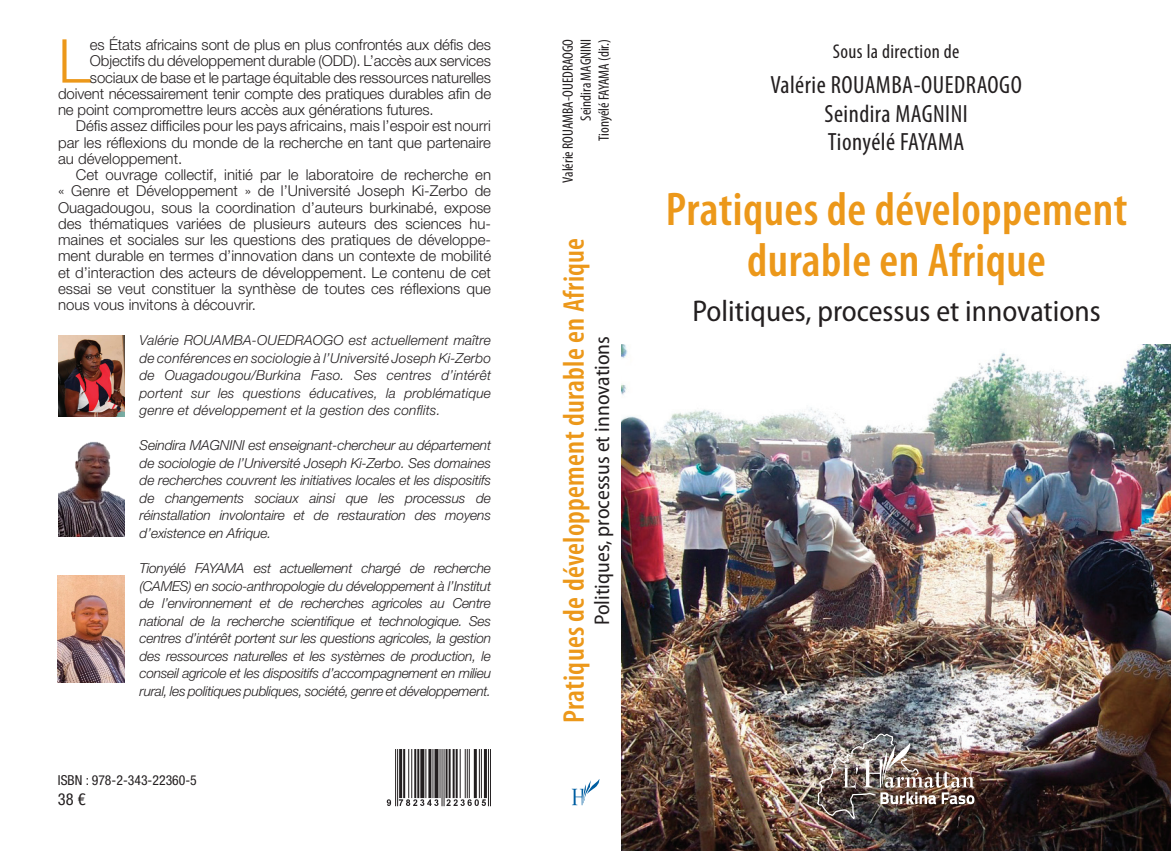
<style>
.page{position:relative;width:1171px;height:851px;background:#fff}
.page>*{position:absolute;margin:0;border:0;box-sizing:border-box;transform-origin:0 0}
.t1{font:300 60.5px "Helvetica Neue LT Std";color:#ec981a}
.t2{font:600 condensed 47.5px/51.2px "Myriad Pro";letter-spacing:.01em;color:#ec981a;text-align:center}
.t3{font:600 condensed 30px "Myriad Pro";letter-spacing:.01em;color:#ec981a}
.t4{font:semi-condensed 30px "Myriad Pro";color:#231f20}
.t5{font:condensed 25px/28.8px "Myriad Pro";letter-spacing:.02em;color:#231f20;text-align:center}
.t6{font:semi-condensed 21.25px "Myriad Pro";color:#231f20}
.t7{font:condensed 20px "Myriad Pro";letter-spacing:.02em;color:#231f20}
.t8{font:condensed 16.5px "Helvetica Neue LT Std";color:#231f20}
.t9{font:300 15px "Helvetica Neue LT Std";color:#231f20}
.t10{font:condensed 15px/18px "Myriad Pro";color:#231f20;text-align:right}
.t11{font:italic 300 13.75px/17.5px "Helvetica Neue LT Std";letter-spacing:-.01em;color:#231f20;text-align:justify}
.t12{font:condensed 13.75px "Helvetica Neue LT Std";color:#231f20}
</style>
<div class="page">
<img style="left:621px;top:345px;width:549px;height:505px">
<svg style="left:571px;top:779px;width:29px;height:26px"></svg>
<img style="left:386px;top:749px;width:105px;height:58px">
<img style="left:815px;top:732px;width:159px;height:108px">
<img style="left:58px;top:335px;width:66px;height:82px">
<img style="left:58px;top:442px;width:66px;height:95px">
<img style="left:58px;top:575px;width:66px;height:107px">
<h1 class="t1" style="left:58px;top:24px;width:34px">L</h1>
<p class="t9" style="left:90px;top:36px;width:402px">es États africains sont de plus en plus confrontés aux défis des</p>
<p class="t9" style="left:90px;top:52px;width:402px">Objectifs du développement durable (ODD). L’accès aux services</p>
<p class="t9" style="left:90px;top:68px;width:402px">sociaux de base et le partage équitable des ressources naturelles</p>
<p class="t9" style="left:58px;top:84px;width:434px">doivent nécessairement tenir compte des pratiques durables afin de</p>
<p class="t9" style="left:58px;top:101px;width:377px">ne point compromettre leurs accès aux générations futures.</p>
<p class="t9" style="left:76px;top:117px;width:417px">Défis assez difficiles pour les pays africains, mais l’espoir est nourri</p>
<p class="t9" style="left:58px;top:133px;width:434px">par les réflexions du monde de la recherche en tant que partenaire</p>
<p class="t9" style="left:58px;top:149px;width:126px">au développement.</p>
<p class="t9" style="left:76px;top:166px;width:417px">Cet ouvrage collectif, initié par le laboratoire de recherche en</p>
<p class="t9" style="left:58px;top:182px;width:434px">« Genre et Développement » de l’Université Joseph Ki-Zerbo de</p>
<p class="t9" style="left:58px;top:198px;width:434px">Ouagadougou, sous la coordination d’auteurs burkinabé, expose</p>
<p class="t9" style="left:58px;top:214px;width:434px">des thématiques variées de plusieurs auteurs des sciences hu-</p>
<p class="t9" style="left:58px;top:230px;width:434px">maines et sociales sur les questions des pratiques de développe-</p>
<p class="t9" style="left:58px;top:247px;width:434px">ment durable en termes d’innovation dans un contexte de mobilité</p>
<p class="t9" style="left:58px;top:263px;width:434px">et d’interaction des acteurs de développement. Le contenu de cet</p>
<p class="t9" style="left:58px;top:279px;width:434px">essai se veut constituer la synthèse de toutes ces réflexions que</p>
<p class="t9" style="left:58px;top:295px;width:199px">nous vous invitons à découvrir.</p>
<p class="t11" style="left:140px;top:331px;width:353px">Valérie ROUAMBA-OUEDRAOGO est actuellement maître de conférences en sociologie à l’Université Joseph Ki-Zerbo de Ouagadougou/Burkina Faso. Ses centres d’intérêt portent sur les questions éducatives, la problématique genre et développement et la gestion des conflits.</p>
<p class="t11" style="left:140px;top:436px;width:353px">Seindira MAGNINI est enseignant-chercheur au département de sociologie de l’Université Joseph Ki-Zerbo. Ses domaines de recherches couvrent les initiatives locales et les dispositifs de changements sociaux ainsi que les processus de réinstallation involontaire et de restauration des moyens d’existence en Afrique.</p>
<p class="t11" style="left:140px;top:559px;width:353px">Tionyélé FAYAMA est actuellement chargé de recherche (CAMES) en socio-anthropologie du développement à l’Institut de l’environnement et de recherches agricoles au Centre national de la recherche scientifique et technologique. Ses centres d’intérêt portent sur les questions agricoles, la gestion des ressources naturelles et les systèmes de production, le conseil agricole et les dispositifs d’accompagnement en milieu rural, les politiques publiques, société, genre et développement.</p>
<p class="t12" style="left:58px;top:772px;width:140px">ISBN : 978-2-343-22360-5</p>
<p class="t8" style="left:58px;top:789px;width:29px">38 €</p>
<p class="t10" style="left:558px;top:183px;width:145px;rotate:-90deg">Valérie ROUAMBA-OUEDRAOGO<br>Seindira MAGNINI<br>Tionyélé FAYAMA (dir.)</p>
<h3 class="t3" style="left:555px;top:723px;width:487px;rotate:-90deg">Pratiques de développement durable en Afrique</h3>
<h3 class="t6" style="left:590px;top:625px;width:290px;rotate:-90deg">Politiques, processus et innovations</h3>
<h3 class="t7" style="left:832px;top:39px;width:128px">Sous la direction de</h3>
<h3 class="t5" style="left:770px;top:70px;width:253px">Valérie ROUAMBA-OUEDRAOGO<br>Seindira MAGNINI<br>Tionyélé FAYAMA</h3>
<h2 class="t2" style="left:666px;top:182px;width:463px">Pratiques de développement durable en Afrique</h2>
<h3 class="t4" style="left:692px;top:294px;width:409px">Politiques, processus et innovations</h3>
</div>
